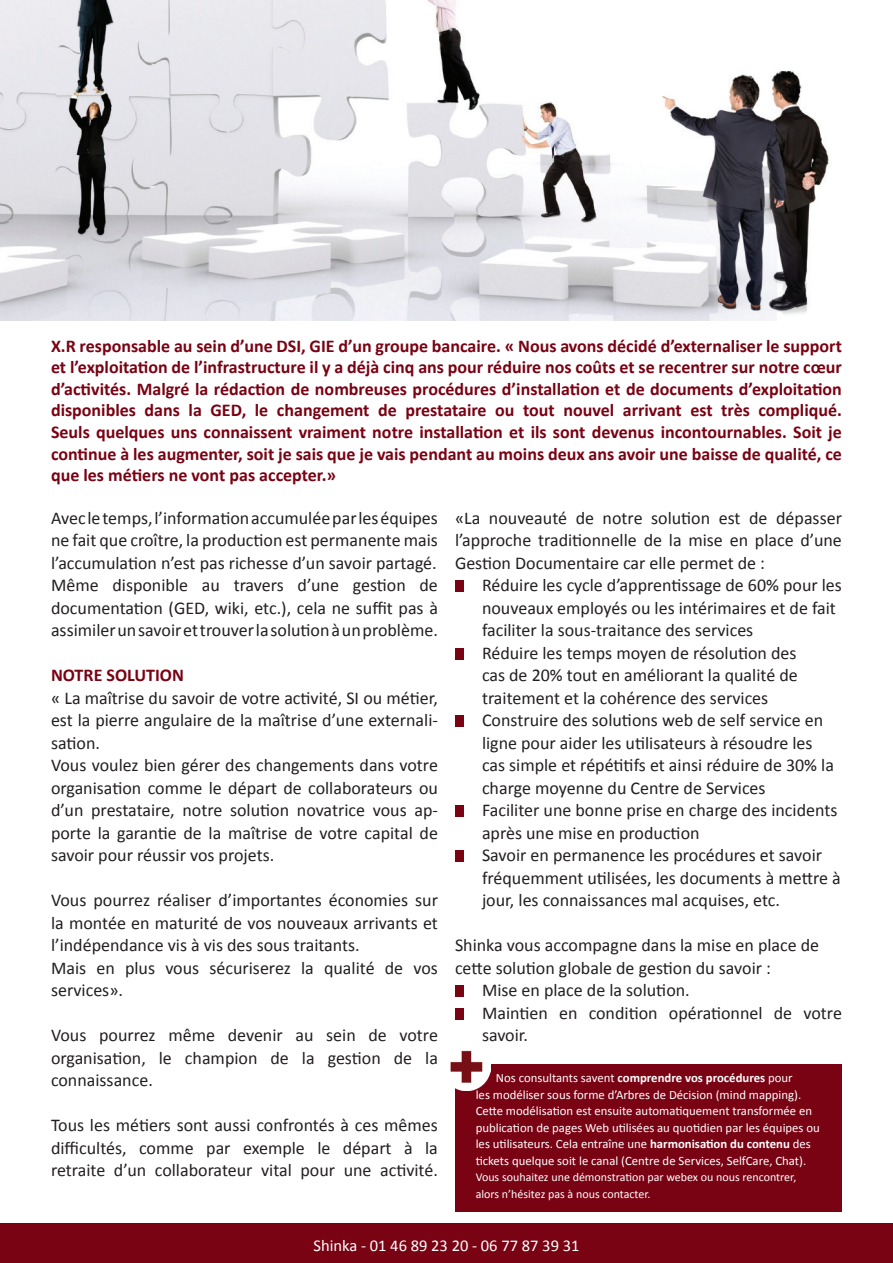
<style>
.page{position:relative;width:893px;height:1263px;background:#fff}
.page>*{position:absolute;margin:0;border:0;box-sizing:border-box;transform-origin:0 0}
.t1{font:18px/22.5px "Calibri";color:#231f20}
.t2{font:700 18px/21.6px "Calibri";color:#790213;text-align:justify}
.t3{font:16.5px "Calibri";color:#fff}
.t4{font:12.75px/16.5px "Calibri";color:#fff}
.t5{font:12px/16.5px "Calibri";color:#fff}
.s1{font-weight:700}
</style>
<div class="page">
<div style="left:0;top:1224px;width:893px;height:39px;background:#790213"></div>
<div style="left:455px;top:580px;width:8px;height:11px;background:#790213"></div>
<div style="left:455px;top:648px;width:8px;height:11px;background:#790213"></div>
<div style="left:455px;top:716px;width:8px;height:11px;background:#790213"></div>
<div style="left:455px;top:806px;width:8px;height:11px;background:#790213"></div>
<div style="left:455px;top:851px;width:8px;height:11px;background:#790213"></div>
<div style="left:455px;top:985px;width:8px;height:11px;background:#790213"></div>
<div style="left:455px;top:1008px;width:8px;height:11px;background:#790213"></div>
<img style="left:1px;top:0;width:828px;height:321px">
<div style="left:455px;top:1065px;width:387px;height:147px;background:#790213"></div>
<img style="left:450px;top:1050px;width:40px;height:41px">
<p class="t2" style="left:51px;top:335px;width:792px">X.R responsable au sein d’une DSI, GIE d’un groupe bancaire. « Nous avons décidé d’externaliser le support et l’exploitation de l’infrastructure il y a déjà cinq ans pour réduire nos coûts et se recentrer sur notre cœur d’activités. Malgré la rédaction de nombreuses procédures d’installation et de documents d’exploitation disponibles dans la GED, le changement de prestataire ou tout nouvel arrivant est très compliqué.<br>Seuls quelques uns connaissent vraiment notre installation et ils sont devenus incontournables. Soit je continue à les augmenter, soit je sais que je vais pendant au moins deux ans avoir une baisse de qualité, ce que les métiers ne vont pas accepter.»</p>
<p class="t1" style="left:51px;top:507px;width:388px;text-align:justify">Avec le temps, l’information accumulée par les équipes ne fait que croître, la production est permanente mais l’accumulation n’est pas richesse d’un savoir partagé.<br>Même disponible au travers d’une gestion de documentation (GED, wiki, etc.), cela ne suffit pas à assimiler un savoir et trouver la solution à un problème.</p>
<p class="t2" style="left:51px;top:664px;width:134px">NOTRE SOLUTION</p>
<p class="t1" style="left:51px;top:687px;width:388px">« La maîtrise du savoir de votre activité, SI ou métier, est la pierre angulaire de la maîtrise d’une externali&shy;sation.<br>Vous voulez bien gérer des changements dans votre organisation comme le départ de collaborateurs ou d’un prestataire, notre solution novatrice vous ap&shy;porte la garantie de la maîtrise de votre capital de savoir pour réussir vos projets.</p>
<p class="t1" style="left:51px;top:889px;width:388px">Vous pourrez réaliser d’importantes économies sur la montée en maturité de vos nouveaux arrivants et l’indépendance vis à vis des sous traitants.<br>Mais en plus vous sécuriserez la qualité de vos services».</p>
<p class="t1" style="left:51px;top:1024px;width:388px;text-align:justify">Vous pourrez même devenir au sein de votre organisation, le champion de la gestion de la connaissance.</p>
<p class="t1" style="left:51px;top:1114px;width:388px;text-align:justify">Tous les métiers sont aussi confrontés à ces mêmes difficultés, comme par exemple le départ à la retraite d’un collaborateur vital pour une activité.</p>
<p class="t1" style="left:455px;top:507px;width:388px;text-align:justify">«La nouveauté de notre solution est de dépasser l’approche traditionnelle de la mise en place d’une Gestion Documentaire car elle permet de :</p>
<p class="t1" style="left:482px;top:574px;width:361px;text-indent:-27px">• Réduire les cycle d’apprentissage de 60% pour les nouveaux employés ou les intérimaires et de fait faciliter la sous-traitance des services</p>
<p class="t1" style="left:482px;top:642px;width:317px;text-align:justify;text-indent:-27px">• Réduire les temps moyen de résolution des cas de 20% tout en améliorant la qualité de traitement et la cohérence des services</p>
<p class="t1" style="left:482px;top:709px;width:353px;text-indent:-27px">• Construire des solutions web de self service en ligne pour aider les utilisateurs à résoudre les cas simple et répétitifs et ainsi réduire de 30% la charge moyenne du Centre de Services</p>
<p class="t1" style="left:482px;top:799px;width:357px;text-indent:-27px">• Faciliter une bonne prise en charge des incidents après une mise en production</p>
<p class="t1" style="left:482px;top:844px;width:360px;text-indent:-27px">• Savoir en permanence les procédures et savoir fréquemment utilisées, les documents à mettre à jour, les connaissances mal acquises, etc.</p>
<p class="t1" style="left:455px;top:934px;width:366px">Shinka vous accompagne dans la mise en place de cette solution globale de gestion du savoir :</p>
<p class="t1" style="left:455px;top:979px;width:236px">• Mise en place de la solution.</p>
<p class="t1" style="left:482px;top:1002px;width:361px;text-indent:-27px">• Maintien en condition opérationnel de votre savoir.</p>
<p class="t4" style="left:476px;top:1070px;width:346px;text-indent:20px">Nos consultants savent <span class="s1">comprendre vos procédures</span> pour<br>les modéliser sous forme d’Arbres de Décision (mind mapping).<br>Cette modélisation est ensuite automatiquement transformée en publication de pages Web utilisées au quotidien par les équipes ou les utilisateurs. Cela entraîne une <span class="s1">harmonisation du contenu</span> des tickets quelque soit le canal (Centre de Services, SelfCare, Chat).</p>
<p class="t5" style="left:476px;top:1169px;width:322px">Vous souhaitez une démonstration par webex ou nous rencontrer, alors n’hésitez pas à nous contacter.</p>
<p class="t3" style="left:313px;top:1235px;width:267px">Shinka - 01 46 89 23 20 - 06 77 87 39 31</p>
</div>
